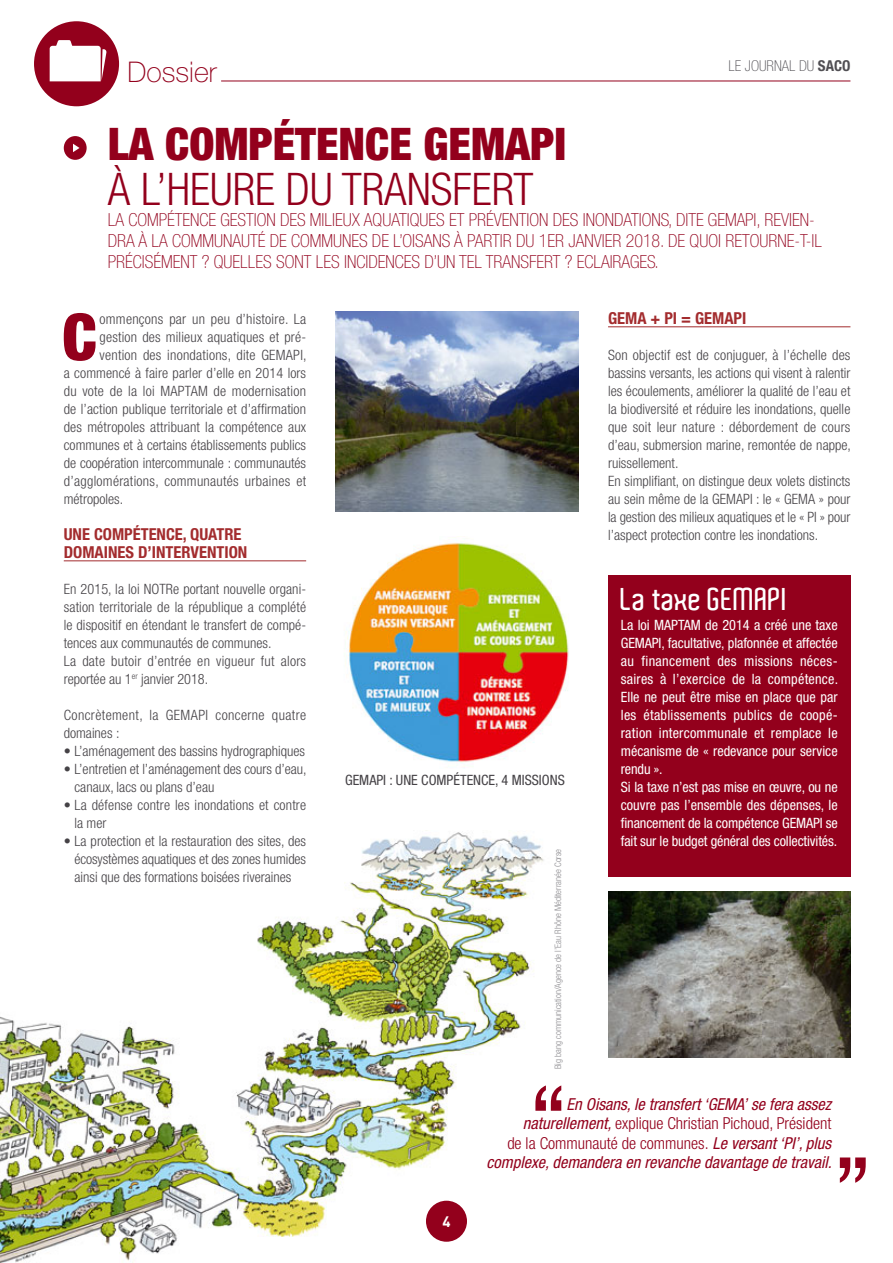
<style>
.page{position:relative;width:893px;height:1263px;background:#fff}
.page>*{position:absolute;margin:0;border:0;box-sizing:border-box;transform-origin:0 0}
.t1{font:900 condensed 64.65px "Helvetica Neue LT Std";color:#93001c}
.t2{font:300 condensed 45px "Helvetica Neue LT Std";color:#93001c}
.t3{font:900 condensed 45px "Helvetica Neue LT Std";color:#93001c}
.t4{font:600 30.6px "Aldo";color:#fff}
.t5{font:100 28.5px "Helvetica Neue LT Std";color:#93001c}
.t6{font:100 condensed 18px/21px "Helvetica Neue LT Std";color:#93001c}
.t7{font:italic condensed 16.5px/19.5px "Helvetica Neue LT Std";color:#93001c;text-align:right}
.t8{font:700 condensed 16.5px/18px "Helvetica Neue LT Std";color:#a32c2e}
.t9{font:100 condensed 15px "Helvetica Neue LT Std";color:#504e53}
.t10{font:700 15px "DIN";color:#fff}
.t11{font:300 condensed 14.25px/18px "Helvetica Neue LT Std";letter-spacing:.005em;color:#454246}
.t12{font:condensed 14.25px/18px "Helvetica Neue LT Std";color:#fff}
.t13{font:300 condensed 14.25px/18px "Helvetica Neue LT Std";letter-spacing:.03em;color:#454246}
.t14{font:condensed 14.25px "Helvetica Neue LT Std";color:#454246}
.t15{font:300 condensed 9px "Helvetica Neue LT Std";color:#8d8c90}
.s1{font-weight:700}
.s2{font-weight:300;font-style:normal}
</style>
<div class="page">
<hr style="left:221px;top:81px;width:629px;height:1px;background:#93001c">
<div style="left:34px;top:21px;width:85px;height:85px;background:#93001c;border-radius:50%"></div>
<svg style="left:50px;top:40px;width:57px;height:41px;background:#ecd2d7"></svg>
<img style="left:0;top:832px;width:544px;height:431px">
<div style="left:64px;top:136px;width:23px;height:24px;background:#93001c;border-radius:50%"></div>
<svg style="left:73px;top:144px;width:7px;height:8px"></svg>
<hr style="left:64px;top:561px;width:242px;height:1px;background:#a32c2e">
<svg style="left:535px;top:1085px;width:26px;height:26px"></svg>
<svg style="left:840px;top:1157px;width:26px;height:26px"></svg>
<img style="left:345px;top:536px;width:224px;height:233px">
<img style="left:336px;top:311px;width:242px;height:200px">
<img style="left:608px;top:891px;width:242px;height:166px">
<div style="left:608px;top:575px;width:242px;height:302px;background:#93001c"></div>
<hr style="left:608px;top:327px;width:242px;height:1px;background:#a32c2e">
<div style="left:426px;top:1201px;width:41px;height:41px;background:#93001c;border-radius:50%"></div>
<p class="t9" style="left:728px;top:60px;width:123px">LE JOURNAL DU <span class="s1">SACO</span></p>
<h3 class="t5" style="left:128px;top:61px;width:91px">Dossier</h3>
<h2 class="t3" style="left:108px;top:128px;width:460px">LA COMPÉTENCE GEMAPI</h2>
<h2 class="t2" style="left:108px;top:173px;width:427px">À L’HEURE DU TRANSFERT</h2>
<p class="t6" style="left:108px;top:211px;width:716px">LA COMPÉTENCE GESTION DES MILIEUX AQUATIQUES ET PRÉVENTION DES INONDATIONS, DITE GEMAPI, REVIEN-<br>DRA À LA COMMUNAUTÉ DE COMMUNES DE L’OISANS À PARTIR DU 1ER JANVIER 2018. DE QUOI RETOURNE-T-IL<br>PRÉCISÉMENT ? QUELLES SONT LES INCIDENCES D’UN TEL TRANSFERT ? ECLAIRAGES.</p>
<h1 class="t1" style="left:62px;top:314px;width:36px">C</h1>
<p class="t11" style="left:100px;top:311px;width:208px">ommençons par un peu d’histoire. La</p>
<p class="t11" style="left:100px;top:329px;width:208px">gestion des milieux aquatiques et pré-</p>
<p class="t11" style="left:100px;top:347px;width:209px">vention des inondations, dite GEMAPI,</p>
<p class="t11" style="left:64px;top:365px;width:244px">a commencé à faire parler d’elle en 2014 lors</p>
<p class="t11" style="left:64px;top:383px;width:244px">du vote de la loi MAPTAM de modernisation</p>
<p class="t11" style="left:64px;top:401px;width:244px">de l’action publique territoriale et d’affirmation</p>
<p class="t11" style="left:64px;top:419px;width:244px">des métropoles attribuant la compétence aux</p>
<p class="t11" style="left:64px;top:437px;width:244px">communes et à certains établissements publics</p>
<p class="t11" style="left:64px;top:455px;width:244px">de coopération intercommunale : communautés</p>
<p class="t11" style="left:64px;top:473px;width:244px">d’agglomérations, communautés urbaines et</p>
<p class="t11" style="left:64px;top:491px;width:61px">métropoles.</p>
<p class="t8" style="left:64px;top:527px;width:185px">UNE COMPÉTENCE, QUATRE<br>DOMAINES D’INTERVENTION</p>
<p class="t11" style="left:64px;top:581px;width:244px">En 2015, la loi NOTRe portant nouvelle organi&shy;sation territoriale de la république a complété le dispositif en étendant le transfert de compé&shy;tences aux communautés de communes.<br>La date butoir d’entrée en vigueur fut alors reportée au 1<sup>er</sup> janvier 2018.</p>
<p class="t13" style="left:64px;top:707px;width:244px">Concrètement, la GEMAPI concerne quatre domaines :</p>
<p class="t11" style="left:64px;top:743px;width:243px">• L’aménagement des bassins hydrographiques</p>
<p class="t11" style="left:74px;top:761px;width:234px;text-indent:-11px">• L’entretien et l’aménagement des cours d’eau, canaux, lacs ou plans d’eau</p>
<p class="t11" style="left:74px;top:797px;width:233px;text-indent:-11px">• La défense contre les inondations et contre la mer</p>
<p class="t11" style="left:74px;top:833px;width:233px;text-align:justify;text-indent:-11px">• La protection et la restauration des sites, des écosystèmes aquatiques et des zones humides ainsi que des formations boisées riveraines</p>
<p class="t14" style="left:345px;top:775px;width:221px">GEMAPI : UNE COMPÉTENCE, 4 MISSIONS</p>
<p class="t15" style="left:554px;top:1069px;width:222px;rotate:-90deg">Big bang communication/Agence de l’Eau Rhône Méditerranée Corse</p>
<p class="t8" style="left:608px;top:311px;width:140px">GEMA + PI = GEMAPI</p>
<p class="t11" style="left:608px;top:347px;width:244px">Son objectif est de conjuguer, à l’échelle des bassins versants, les actions qui visent à ralentir les écoulements, améliorer la qualité de l’eau et la biodiversité et réduire les inondations, quelle que soit leur nature : débordement de cours d’eau, submersion marine, remontée de nappe, ruissellement.<br>En simplifiant, on distingue deux volets distincts au sein même de la GEMAPI : le « GEMA » pour la gestion des milieux aquatiques et le « PI » pour l’aspect protection contre les inondations.</p>
<h3 class="t4" style="left:621px;top:584px;width:168px">La taxe GEMAPI</h3>
<p class="t12" style="left:621px;top:617px;width:219px">La loi MAPTAM de 2014 a créé une taxe GEMAPI, facultative, plafonnée et affectée au financement des missions néces&shy;saires à l’exercice de la compétence.<br>Elle ne peut être mise en place que par les établissements publics de coopé&shy;ration intercommunale et remplace le mécanisme de « redevance pour service rendu ».<br>Si la taxe n’est pas mise en œuvre, ou ne couvre pas l’ensemble des dépenses, le financement de la compétence GEMAPI se fait sur le budget général des collectivités.</p>
<p class="t10" style="left:442px;top:1216px;width:10px">4</p>
<p class="t7" style="left:486px;top:1096px;width:347px">En Oisans, le transfert ‘GEMA’ se fera assez naturellement, <span class="s2">explique Christian Pichoud, Président<br>de la Communauté de communes.</span> Le versant ‘PI’, plus complexe, demandera en revanche davantage de travail.</p>
</div>
